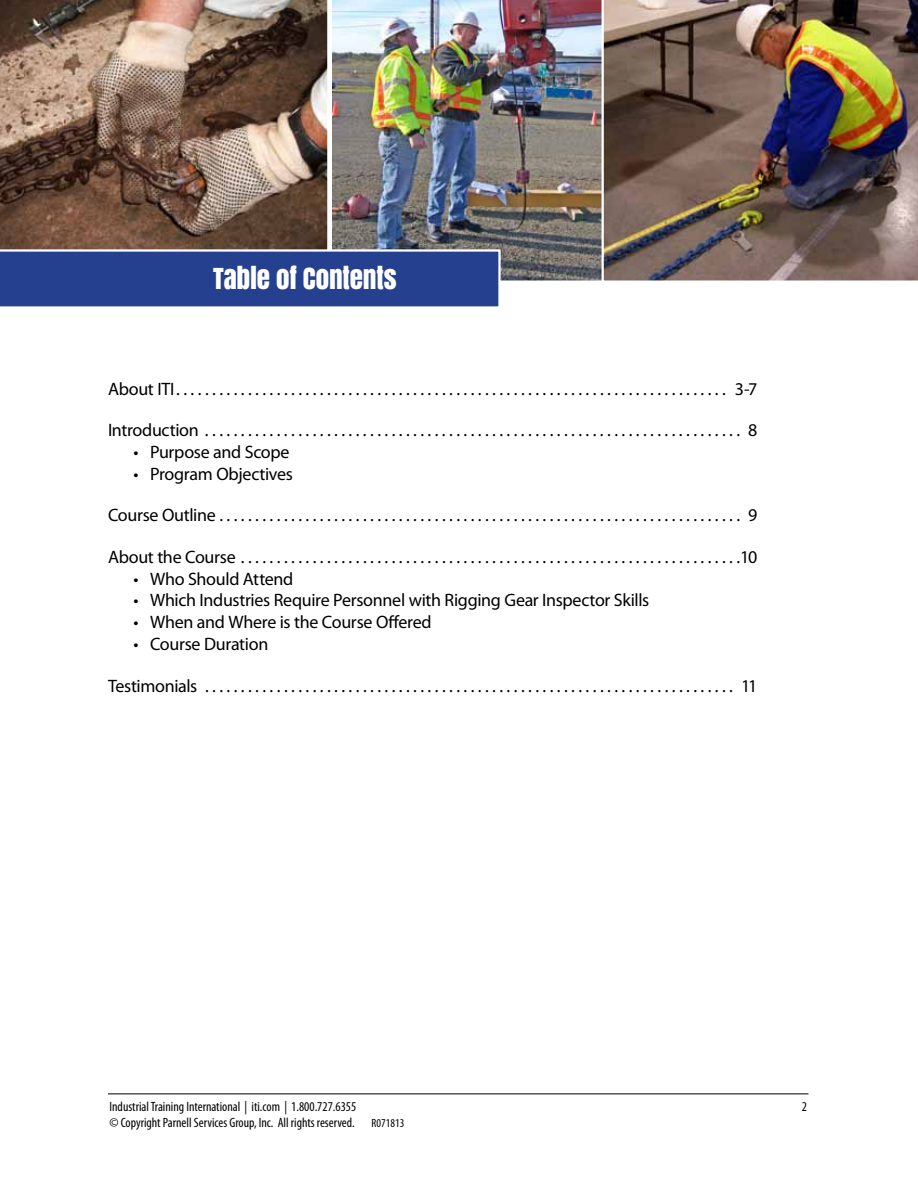
<style>
.page{position:relative;width:918px;height:1188px;background:#fff}
.page>*{position:absolute;margin:0;border:0;box-sizing:border-box;transform-origin:0 0}
.t1{font:27px "Anton";letter-spacing:-.01em;color:#fff}
.t2{font:18px "Myriad Pro";letter-spacing:-.015em;color:#000}
.t3{font:condensed 13.5px "Myriad Pro";color:#000}
.t4{font:condensed 12px "Myriad Pro";color:#000}
</style>
<div class="page">
<img style="left:0;top:0;width:327px;height:249px">
<img style="left:327px;top:0;width:275px;height:281px">
<img style="left:603px;top:0;width:315px;height:281px">
<hr style="left:108px;top:1094px;width:700px;height:1px;background:#000">
<svg style="left:0;top:249px;width:501px;height:58px;background:#314a94"></svg>
<h1 class="t1" style="left:213px;top:258px;width:185px">TABLE OF CONTENTS</h1>
<p class="t2" style="left:108px;top:377px;width:651px">About ITI . . . . . . . . . . . . . . . . . . . . . . . . . . . . . . . . . . . . . . . . . . . . . . . . . . . . . . . . . . . . . . . . . . . . . . . . . . . . . 3-7</p>
<p class="t2" style="left:108px;top:419px;width:651px">Introduction . . . . . . . . . . . . . . . . . . . . . . . . . . . . . . . . . . . . . . . . . . . . . . . . . . . . . . . . . . . . . . . . . . . . . . . . . . . 8</p>
<p class="t2" style="left:134px;top:441px;width:158px">• Purpose and Scope</p>
<p class="t2" style="left:134px;top:462px;width:161px">• Program Objectives</p>
<p class="t2" style="left:108px;top:504px;width:651px">Course Outline . . . . . . . . . . . . . . . . . . . . . . . . . . . . . . . . . . . . . . . . . . . . . . . . . . . . . . . . . . . . . . . . . . . . . . . . . 9</p>
<p class="t2" style="left:108px;top:546px;width:651px">About the Course . . . . . . . . . . . . . . . . . . . . . . . . . . . . . . . . . . . . . . . . . . . . . . . . . . . . . . . . . . . . . . . . . . . . . 10</p>
<p class="t2" style="left:134px;top:568px;width:161px">• Who Should Attend</p>
<p class="t2" style="left:134px;top:589px;width:517px">• Which Industries Require Personnel with Rigging Gear Inspector Skills</p>
<p class="t2" style="left:134px;top:611px;width:300px">• When and Where is the Course Offered</p>
<p class="t2" style="left:134px;top:633px;width:136px">• Course Duration</p>
<p class="t2" style="left:108px;top:674px;width:651px">Testimonials . . . . . . . . . . . . . . . . . . . . . . . . . . . . . . . . . . . . . . . . . . . . . . . . . . . . . . . . . . . . . . . . . . . . . . . . . . 11</p>
<p class="t3" style="left:110px;top:1099px;width:248px">Industrial Training International | iti.com | 1.800.727.6355</p>
<p class="t3" style="left:802px;top:1099px;width:7px">2</p>
<p class="t3" style="left:110px;top:1115px;width:247px">© Copyright Parnell Services Group, Inc. All rights reserved.</p>
<p class="t4" style="left:372px;top:1116px;width:34px">R071813</p>
</div>
